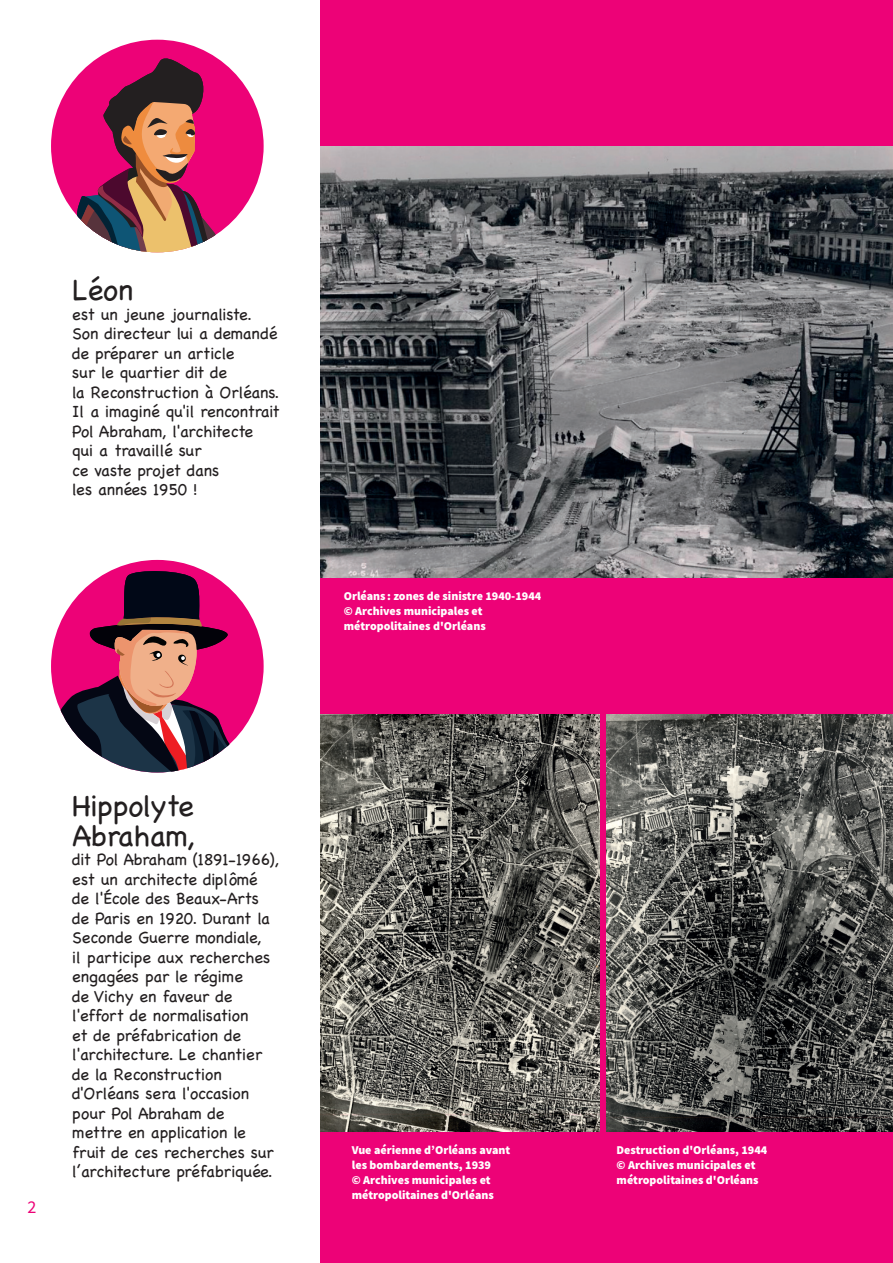
<style>
.page{position:relative;width:893px;height:1263px;background:#fff}
.page>*{position:absolute;margin:0;border:0;box-sizing:border-box;transform-origin:0 0}
.bulle2{font:30px/30px "Chalkboard";letter-spacing:-.01em;color:#231f20}
.t1{font:18px "Source Sans Pro";color:#ed0277}
.bulle2-2{font:16.5px/19.5px "Chalkboard";letter-spacing:-.01em;color:#231f20}
.LEGENDE___TEXTE_PETIT{font:900 12px/15px "Source Sans Pro";color:#fff}
</style>
<div class="page">
<div style="left:320px;top:0;width:573px;height:1263px;background:#ed0277"></div>
<img style="left:320px;top:146px;width:573px;height:432px">
<img style="left:607px;top:714px;width:286px;height:417px">
<img style="left:320px;top:714px;width:280px;height:417px">
<div style="left:51px;top:40px;width:213px;height:212px;background:#ed0277;border-radius:50%"></div>
<svg style="left:51px;top:54px;width:182px;height:198px"></svg>
<svg style="left:51px;top:569px;width:213px;height:204px"></svg>
<p class="bulle2" style="left:72px;top:275px;width:63px">Léon</p>
<p class="bulle2-2" style="left:72px;top:304px;width:209px">est un jeune journaliste.<br>Son directeur lui a demandé de préparer un article<br>sur le quartier dit de<br>la Reconstruction à Orléans.<br>Il a imaginé qu'il rencontrait<br>Pol Abraham, l'architecte<br>qui a travaillé sur<br>ce vaste projet dans<br>les années 1950 !</p>
<p class="LEGENDE___TEXTE_PETIT" style="left:344px;top:588px;width:199px">Orléans : zones de sinistre 1940-1944</p>
<p class="LEGENDE___TEXTE_PETIT" style="left:344px;top:603px;width:144px">© Archives municipales et métropolitaines d'Orléans</p>
<p class="t1" style="left:27px;top:1195px;width:10px">2</p>
<p class="bulle2" style="left:72px;top:790px;width:124px">Hippolyte<br>Abraham,</p>
<p class="bulle2-2" style="left:72px;top:850px;width:208px">dit Pol Abraham (1891-1966), est un architecte diplômé<br>de l'École des Beaux-Arts de Paris en 1920. Durant la<br>Seconde Guerre mondiale,<br>il participe aux recherches engagées par le régime<br>de Vichy en faveur de l'effort de normalisation<br>et de préfabrication de l'architecture. Le chantier de la Reconstruction d'Orléans sera l'occasion pour Pol Abraham de<br>mettre en application le fruit de ces recherches sur l’architecture préfabriquée.</p>
<p class="LEGENDE___TEXTE_PETIT" style="left:352px;top:1142px;width:160px">Vue aérienne d’Orléans avant les bombardements, 1939</p>
<p class="LEGENDE___TEXTE_PETIT" style="left:352px;top:1172px;width:144px">© Archives municipales et métropolitaines d'Orléans</p>
<p class="LEGENDE___TEXTE_PETIT" style="left:617px;top:1142px;width:152px">Destruction d'Orléans, 1944</p>
<p class="LEGENDE___TEXTE_PETIT" style="left:617px;top:1157px;width:144px">© Archives municipales et métropolitaines d'Orléans</p>
</div>
